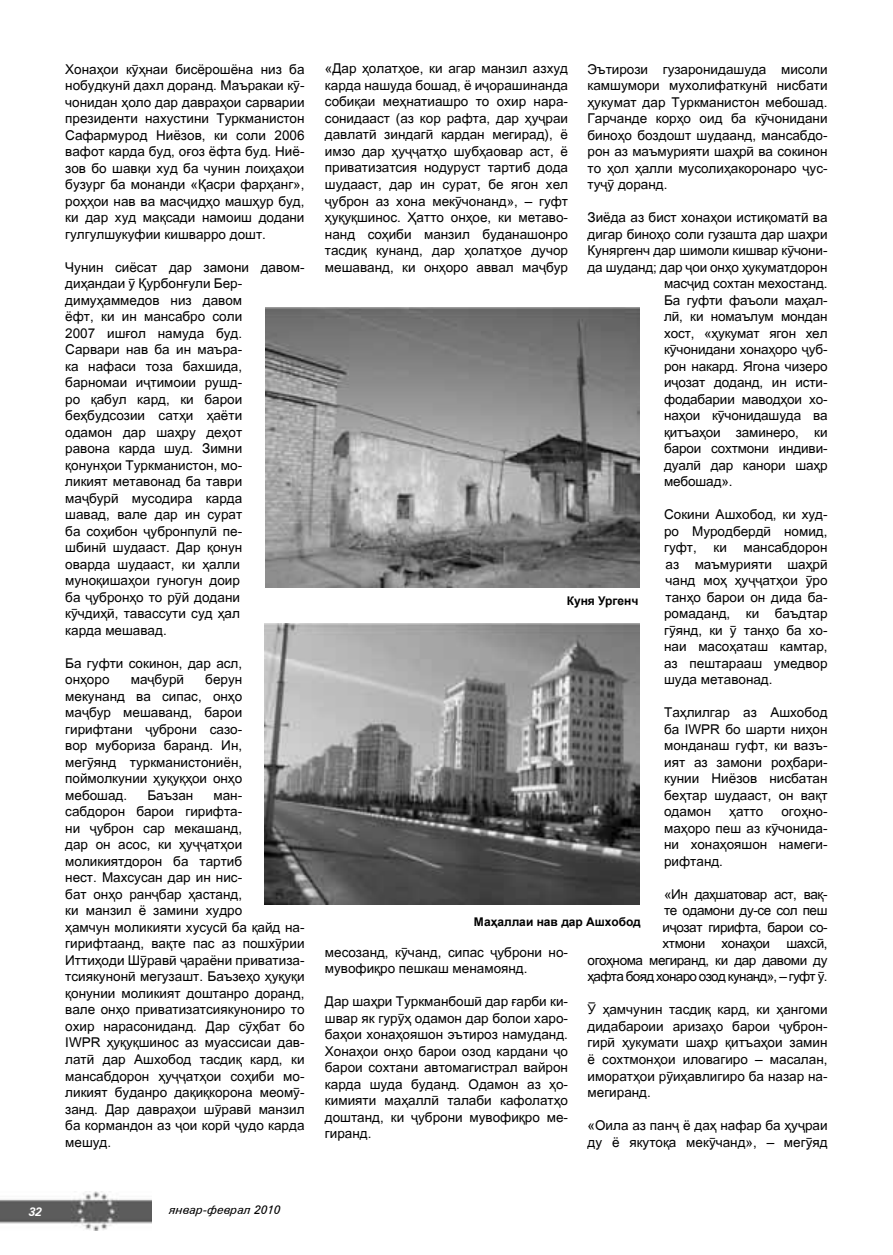
<style>
.page{position:relative;width:893px;height:1255px;background:#fff}
.page>*{position:absolute;margin:0;border:0;box-sizing:border-box;transform-origin:0 0}
.t1{font:13.5px/16.5px "Arial Tj";color:#000;text-align:justify}
.t2{font:13.5px/16.5px "Arial Tj";letter-spacing:-.03em;color:#000;text-align:right}
.t3{font:700 12px "Arial";color:#000}
.t4{font:italic 12px "Zurich BT";color:#000}
.t5{font:italic 700 12px "Zurich BT";color:#fff}
</style>
<div class="page">
<img style="left:0;top:1191px;width:151px;height:39px">
<img style="left:265px;top:307px;width:375px;height:280px">
<img style="left:264px;top:624px;width:375px;height:281px">
<p class="t1" style="left:65px;top:61px;width:241px">Хонањои кўњнаи бисёрошёна низ ба нобудкунї дахл доранд. Маъракаи кў&shy;чонидан њоло дар даврањои сарварии президенти нахустини Туркманистон Сафармурод Ниёзов, ки соли 2006 вафот карда буд, оѓоз ёфта буд. Ниё&shy;зов бо шавќи худ ба чунин лоињањои бузург ба монанди «Ќасри фарњанг», роњњои нав ва масљидњо машњур буд, ки дар худ маќсади намоиш додани гулгулшукуфии кишварро дошт.</p>
<p class="t1" style="left:65px;top:259px;width:241px;text-align:left">Чунин сиёсат дар замони давом&shy;дињандаи ў Ќурбонѓули Бер&shy;димуњаммедов низ давом<br>ёфт, ки ин мансабро соли<br>2007 ишѓол намуда буд.<br>Сарвари нав ба ин маъра-<br>ка нафаси тоза бахшида, барномаи иљтимоии рушд-<br>ро ќабул кард, ки барои бењбудсозии сатњи њаёти<br>одамон дар шањру дењот<br>равона карда шуд. Зимни<br>ќонунњои Туркманистон, мо-<br>ликият метавонад ба таври<br>маљбурї мусодира карда<br>шавад, вале дар ин сурат<br>ба соњибон љубронпулї пе-<br>шбинї шудааст. Дар ќонун<br>оварда шудааст, ки њалли муноќишањои гуногун доир<br>ба љубронњо то рўй додани<br>кўчдињї, тавассути суд њал<br>карда мешавад.</p>
<p class="t1" style="left:65px;top:655px;width:178px">Ба гуфти сокинон, дар асл, онњоро</p>
<p class="t1" style="left:65px;top:671px;width:178px;text-indent:140px">берун мекунанд ва сипас, онњо маљбур мешаванд, барои гирифтани љуброни сазо&shy;вор мубориза баранд. Ин, мегўянд туркманистониён, поймолкунии њуќуќњои онњо мебошад.</p>
<p class="t1" style="left:131px;top:671px;width:55px">маљбурї</p>
<p class="t1" style="left:147px;top:786px;width:47px">Баъзан</p>
<p class="t1" style="left:65px;top:786px;width:241px;text-align:left;text-indent:148px">ман&shy;сабдорон барои гирифта-<br>ни љуброн сар мекашанд,<br>дар он асос, ки њуљљатњои моликиятдорон ба тартиб<br>нест. Махсусан дар ин нис-<br>бат онњо ранљбар њастанд,<br>ки манзил ё замини худро<br>њамчун моликияти хусусї ба ќайд на&shy;гирифтаанд, ваќте пас аз пошхўрии<br>Иттињоди Шўравї љараёни приватиза&shy;тсиякунонї мегузашт. Баъзењо њуќуќи ќонунии моликият доштанро доранд, вале онњо приватизатсиякунониро то охир нарасониданд. Дар сўњбат бо<br>IWPR њуќуќшинос аз муассисаи дав&shy;латї дар Ашхобод тасдиќ кард, ки мансабдорон њуљљатњои соњиби мо&shy;ликият буданро даќиќкорона меомў&shy;занд. Дар даврањои шўравї манзил ба кормандон аз љои корї људо карда мешуд.</p>
<p class="t1" style="left:325px;top:60px;width:245px">«Дар њолатњое, ки агар манзил азхуд карда нашуда бошад, ё иљорашинанда собиќаи мењнатиашро то охир нара&shy;сонидааст (аз кор рафта, дар њуљраи давлатї зиндагї кардан мегирад), ё имзо дар њуљљатњо шубњаовар аст, ё приватизатсия нодуруст тартиб дода шудааст, дар ин сурат, бе ягон хел љуброн аз хона мекўчонанд», – гуфт њуќуќшинос. Њатто онњое, ки метаво&shy;нанд соњиби манзил буданашонро тасдиќ кунанд, дар њолатњое дучор мешаванд, ки онњоро аввал маљбур</p>
<p class="t1" style="left:588px;top:61px;width:242px">Эътирози гузаронидашуда мисоли камшумори мухолифаткунї нисбати њукумат дар Туркманистон мебошад.<br>Гарчанде корњо оид ба кўчонидани биноњо боздошт шудаанд, мансабдо&shy;рон аз маъмурияти шањрї ва сокинон то њол њалли мусолињакоронаро љус&shy;туљў доранд.</p>
<p class="t1" style="left:588px;top:209px;width:241px">Зиёда аз бист хонањои истиќоматї ва</p>
<p class="t1" style="left:588px;top:226px;width:241px">дигар биноњо соли гузашта дар шањри</p>
<p class="t1" style="left:588px;top:242px;width:242px">Куняргенч дар шимоли кишвар кўчони-</p>
<p class="t1" style="left:588px;top:259px;width:241px">да шуданд; дар љои онњо њукуматдорон</p>
<p class="t1" style="left:664px;top:275px;width:165px">масљид сохтан мехостанд.</p>
<p class="t1" style="left:664px;top:292px;width:165px">Ба гуфти фаъоли мањал-</p>
<p class="t1" style="left:664px;top:308px;width:165px">лї, ки номаълум мондан</p>
<p class="t1" style="left:664px;top:325px;width:165px">хост, «њукумат ягон хел</p>
<p class="t1" style="left:664px;top:341px;width:165px">кўчонидани хонањоро љуб-</p>
<p class="t1" style="left:664px;top:358px;width:165px">рон накард. Ягона чизеро</p>
<p class="t1" style="left:664px;top:374px;width:165px">иљозат доданд, ин исти-</p>
<p class="t1" style="left:664px;top:391px;width:165px">фодабарии маводњои хо-</p>
<p class="t1" style="left:664px;top:407px;width:165px">нањои кўчонидашуда ва</p>
<p class="t1" style="left:664px;top:424px;width:165px">ќитъањои заминеро, ки</p>
<p class="t1" style="left:664px;top:440px;width:165px">барои сохтмони индиви-</p>
<p class="t1" style="left:664px;top:457px;width:165px">дуалї дар канори шањр</p>
<p class="t1" style="left:664px;top:473px;width:70px">мебошад».</p>
<p class="t1" style="left:664px;top:506px;width:165px">Сокини Ашхобод, ки худ&shy;ро Муродбердї номид, гуфт, ки мансабдорон аз маъмурияти шањрї чанд моњ њуљљатњои ўро танњо барои он дида ба&shy;ромаданд, ки баъдтар гўянд, ки ў танњо ба хо&shy;наи масоњаташ камтар, аз пештарааш умедвор шуда метавонад.</p>
<p class="t1" style="left:664px;top:704px;width:165px">Тањлилгар аз Ашхобод ба IWPR бо шарти нињон монданаш гуфт, ки вазъ&shy;ият аз замони роњбари&shy;кунии Ниёзов нисбатан бењтар шудааст, он ваќт одамон</p>
<p class="t3" style="left:567px;top:593px;width:73px">Куня Ургенч</p>
<p class="t1" style="left:664px;top:803px;width:165px;text-indent:117px">огоњно&shy;мањоро пеш аз кўчонида&shy;ни хонањояшон намеги&shy;рифтанд.</p>
<p class="t2" style="left:588px;top:885px;width:242px">«Ин дањшатовар аст, ваќ-<br>те одамони ду-се сол пеш<br>иљозат гирифта, барои со-<br>хтмони хонањои шахсї,<br>огоњнома мегиранд, ки дар давоми ду њафта бояд хонаро озод кунанд», – гуфт ў.</p>
<p class="t1" style="left:588px;top:1001px;width:242px">Ў њамчунин тасдиќ кард, ки њангоми дидабароии аризањо барои љуброн&shy;гирї њукумати шањр ќитъањои замин ё сохтмонњои иловагиро – масалан, иморатњои рўињавлигиро ба назар на&shy;мегиранд.</p>
<p class="t1" style="left:588px;top:1116px;width:242px">«Оила аз панљ ё дањ нафар ба њуљраи ду ё якутоќа мекўчанд», – мегўяд</p>
<p class="t1" style="left:729px;top:803px;width:36px">њатто</p>
<p class="t3" style="left:474px;top:913px;width:168px">Маҳаллаи нав дар Ашхобод</p>
<p class="t1" style="left:325px;top:943px;width:245px">месозанд, кўчанд, сипас љуброни но&shy;мувофиќро пешкаш менамоянд.</p>
<p class="t1" style="left:325px;top:993px;width:245px">Дар шањри Туркманбошї дар ѓарби ки&shy;швар як гурўњ одамон дар болои харо&shy;бањои хонањояшон эътироз намуданд.<br>Хонањои онњо барои озод кардани љо барои сохтани автомагистрал вайрон карда шуда буданд. Одамон аз њо&shy;кимияти мањаллї талаби кафолатњо доштанд, ки љуброни мувофиќро ме&shy;гиранд.</p>
<p class="t5" style="left:29px;top:1202px;width:15px">32</p>
<p class="t4" style="left:170px;top:1201px;width:113px">январ-феврал 2010</p>
</div>
